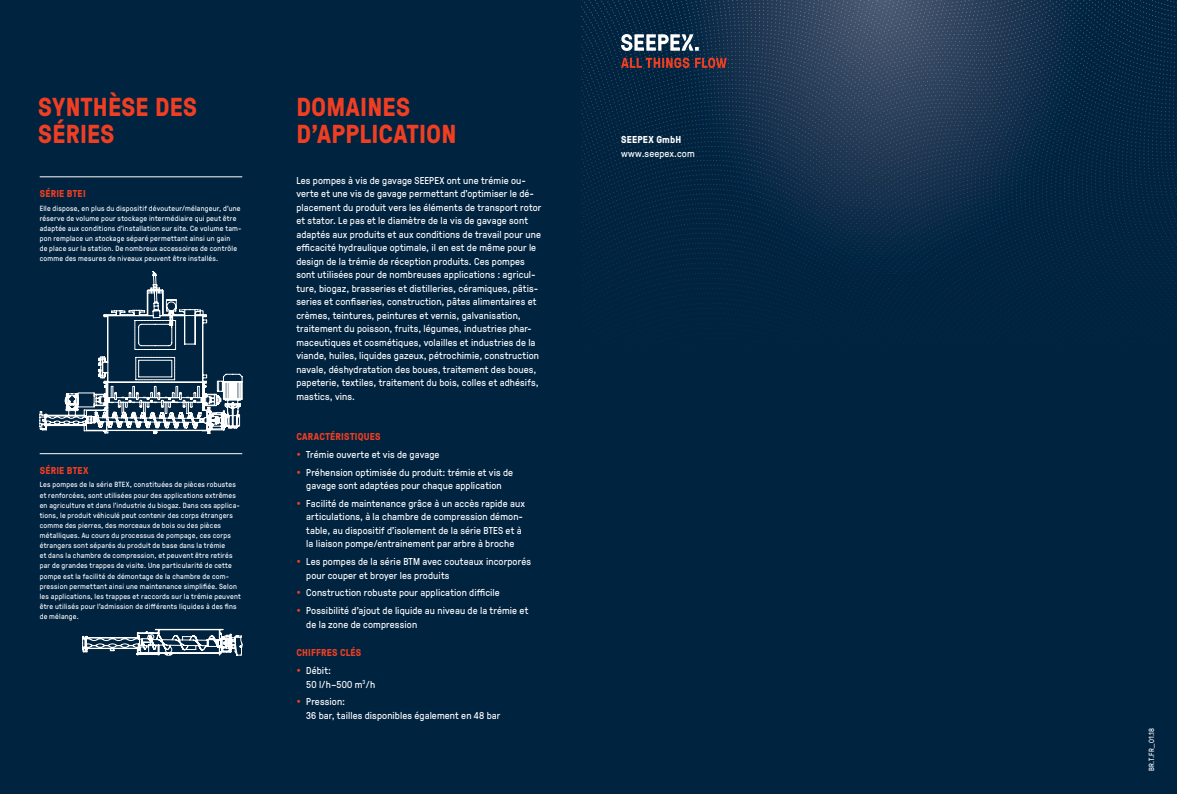
<style>
.page{position:relative;width:1177px;height:794px;background:#fff}
.page>*{position:absolute;margin:0;border:0;box-sizing:border-box;transform-origin:0 0}
.Headline_S_26pt{font:700 26px/27px "GT Pressura";letter-spacing:.01em;color:#ef3e22}
.Copytext_10pt{font:10px/13.5px "GT Pressura";letter-spacing:.015em;color:#fff}
.Copytext_Headline_10{font:700 10px "GT Pressura";letter-spacing:.02em;color:#ef3e22}
.t1{font:700 10px "GT Pressura";letter-spacing:.025em;color:#fff}
.Marginaltext_7_5pt{font:7.5px/10.1px "GT Pressura";letter-spacing:.03em;color:#fff}
</style>
<div class="page">
<div style="left:581px;top:0;width:595px;height:794px;background:#002340"></div>
<div style="left:0;top:0;width:581px;height:794px;background:#002340"></div>
<img style="left:581px;top:0;width:595px;height:324px">
<svg style="left:621px;top:34px;width:77px;height:17px"></svg>
<svg style="left:695px;top:58px;width:31px;height:10px"></svg>
<svg style="left:621px;top:58px;width:68px;height:10px"></svg>
<hr style="left:40px;top:177px;width:202px;height:1px;background:#fff">
<hr style="left:40px;top:453px;width:202px;height:1px;background:#fff">
<svg style="left:82px;top:629px;width:160px;height:26px"></svg>
<svg style="left:40px;top:271px;width:202px;height:163px"></svg>
<p class="Headline_S_26pt" style="left:38px;top:92px;width:160px">SYNTHÈSE DES<br>SÉRIES</p>
<p class="Copytext_Headline_10" style="left:40px;top:186px;width:47px">SÉRIE BTEI</p>
<p class="Marginaltext_7_5pt" style="left:40px;top:202px;width:203px">Elle dispose, en plus du dispositif dévouteur/mélangeur, d’une réserve de volume pour stockage intermédiaire qui peut être adaptée aux conditions d’installation sur site. Ce volume tam&shy;pon remplace un stockage séparé permettant ainsi un gain<br>de place sur la station. De nombreux accessoires de contrôle comme des mesures de niveaux peuvent être installés.</p>
<p class="Copytext_Headline_10" style="left:40px;top:463px;width:50px">SÉRIE BTEX</p>
<p class="Marginaltext_7_5pt" style="left:40px;top:479px;width:203px">Les pompes de la série BTEX, constituées de pièces robustes et renforcées, sont utilisées pour des applications extrêmes en agriculture et dans l’industrie du biogaz. Dans ces applica&shy;tions, le produit véhiculé peut contenir des corps étrangers comme des pierres, des morceaux de bois ou des pièces métalliques. Au cours du processus de pompage, ces corps étrangers sont séparés du produit de base dans la trémie<br>et dans la chambre de compression, et peuvent être retirés par de grandes trappes de visite. Une particularité de cette pompe est la facilité de démontage de la chambre de com&shy;pression permettant ainsi une maintenance simplifiée. Selon les applications, les trappes et raccords sur la trémie peuvent être utilisés pour l’admission de différents liquides à des fins de mélange.</p>
<p class="Headline_S_26pt" style="left:296px;top:92px;width:162px">DOMAINES<br>D’APPLICATION</p>
<p class="Copytext_10pt" style="left:296px;top:173px;width:246px">Les pompes à vis de gavage SEEPEX ont une trémie ou&shy;verte et une vis de gavage permettant d’optimiser le dé&shy;placement du produit vers les éléments de transport rotor et stator. Le pas et le diamètre de la vis de gavage sont adaptés aux produits et aux conditions de travail pour une efficacité hydraulique optimale, il en est de même pour le design de la trémie de réception produits. Ces pompes sont utilisées pour de nombreuses applications : agricul&shy;ture, biogaz, brasseries et distilleries, céramiques, pâtis&shy;series et confiseries, construction, pâtes alimentaires et crèmes, teintures, peintures et vernis, galvanisation, traitement du poisson, fruits, légumes, industries phar&shy;maceutiques et cosmétiques, volailles et industries de la viande, huiles, liquides gazeux, pétrochimie, construction navale, déshydratation des boues, traitement des boues, papeterie, textiles, traitement du bois, colles et adhésifs, mastics, vins.</p>
<p class="Copytext_Headline_10" style="left:296px;top:429px;width:86px">CARACTÉRISTIQUES</p>
<p class="Copytext_10pt" style="left:306px;top:447px;width:135px">Trémie ouverte et vis de gavage</p>
<p class="Copytext_10pt" style="left:306px;top:465px;width:208px">Préhension optimisée du produit: trémie et vis de gavage sont adaptées pour chaque application</p>
<p class="Copytext_10pt" style="left:306px;top:496px;width:220px">Facilité de maintenance grâce à un accès rapide aux articulations, à la chambre de compression démon&shy;table, au dispositif d’isolement de la série BTES et à la liaison pompe/entrainement par arbre à broche</p>
<p class="Copytext_10pt" style="left:306px;top:554px;width:226px">Les pompes de la série BTM avec couteaux incorporés pour couper et broyer les produits</p>
<p class="Copytext_10pt" style="left:306px;top:585px;width:195px">Construction robuste pour application difficile</p>
<p class="Copytext_10pt" style="left:306px;top:603px;width:223px">Possibilité d’ajout de liquide au niveau de la trémie et de la zone de compression</p>
<p class="Copytext_Headline_10" style="left:296px;top:645px;width:67px">CHIFFRES CLÉS</p>
<p class="Copytext_10pt" style="left:306px;top:663px;width:70px">Débit:<br>50 l/h–500 m<sup>3</sup>/h</p>
<p class="Copytext_10pt" style="left:306px;top:694px;width:195px">Pression:<br>36 bar, tailles disponibles également en 48 bar</p>
<p class="t1" style="left:621px;top:132px;width:62px">SEEPEX GmbH</p>
<p class="Copytext_10pt" style="left:621px;top:146px;width:75px">www.seepex.com</p>
<p class="Marginaltext_7_5pt" style="left:1146px;top:771px;width:45px;rotate:-90deg">BR.T.FR_01.18</p>
</div>
